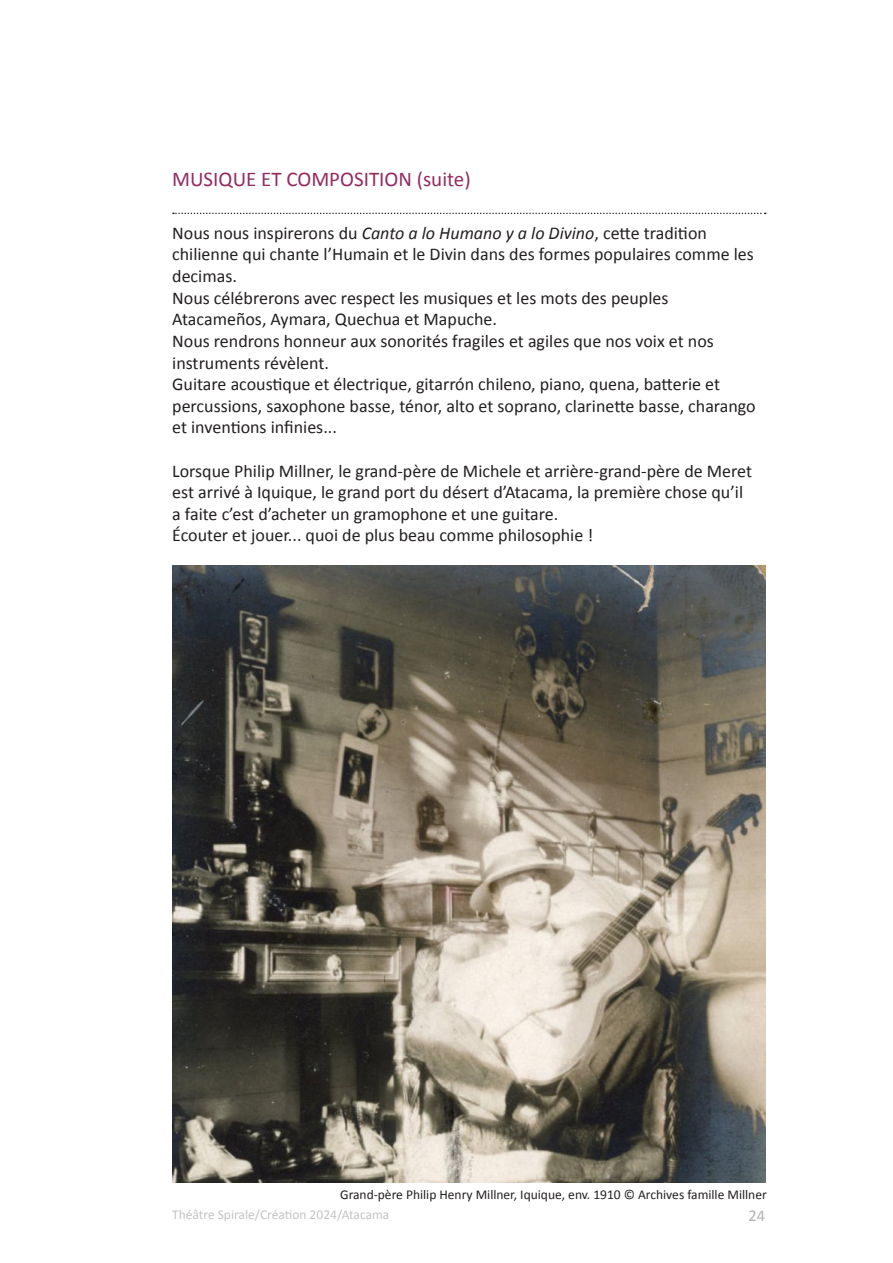
<style>
.page{position:relative;width:893px;height:1263px;background:#fff}
.page>*{position:absolute;margin:0;border:0;box-sizing:border-box;transform-origin:0 0}
.t1{font:21px "Calibri";color:#932b60}
.t2{font:18px/21.6px "Calibri";color:#231f20}
.t3{font:16.5px "Calibri";color:#b2b3b7}
.t4{font:13.5px "Calibri";color:#231f20}
.t5{font:13.5px "Calibri";color:#c2c3c6}
.s1{font-style:italic}
</style>
<div class="page">
<svg style="left:173px;top:213px;width:593px;height:1px"></svg>
<img style="left:172px;top:566px;width:593px;height:616px">
<p class="t1" style="left:172px;top:166px;width:300px">MUSIQUE ET COMPOSITION (suite)</p>
<p class="t2" style="left:172px;top:222px;width:585px">Nous nous inspirerons du <span class="s1">Canto a lo Humano y a lo Divino</span>, cette tradition chilienne qui chante l’Humain et le Divin dans des formes populaires comme les decimas.<br>Nous célébrerons avec respect les musiques et les mots des peuples Atacameños, Aymara, Quechua et Mapuche.<br>Nous rendrons honneur aux sonorités fragiles et agiles que nos voix et nos instruments révèlent.<br>Guitare acoustique et électrique, gitarrón chileno, piano, quena, batterie et percussions, saxophone basse, ténor, alto et soprano, clarinette basse, charango et inventions infinies...</p>
<p class="t2" style="left:172px;top:460px;width:581px">Lorsque Philip Millner, le grand-père de Michele et arrière-grand-père de Meret est arrivé à Iquique, le grand port du désert d’Atacama, la première chose qu’il a faite c’est d’acheter un gramophone et une guitare.<br>Écouter et jouer... quoi de plus beau comme philosophie !</p>
<p class="t4" style="left:340px;top:1186px;width:428px">Grand-père Philip Henry Millner, Iquique, env. 1910 © Archives famille Millner</p>
<p class="t5" style="left:172px;top:1206px;width:219px">Théâtre Spirale/Création 2024/Atacama</p>
<p class="t3" style="left:748px;top:1205px;width:18px">24</p>
</div>
